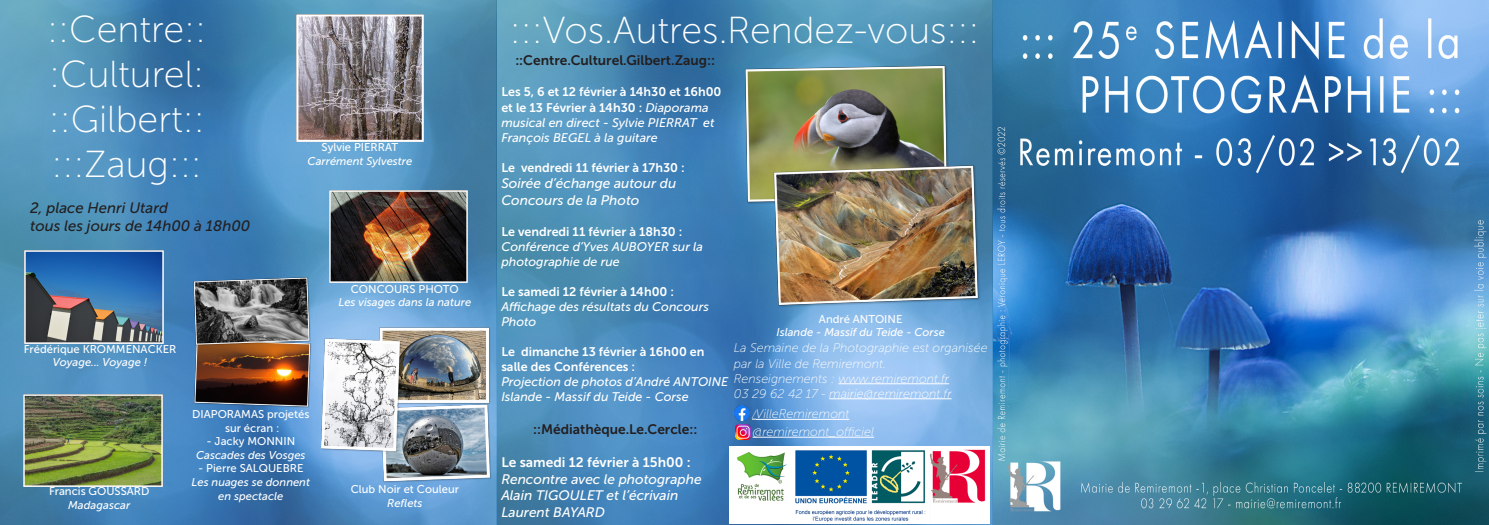
<style>
.page{position:relative;width:1489px;height:525px;background:#fff}
.page>*{position:absolute;margin:0;border:0;box-sizing:border-box;transform-origin:0 0}
.t1{font:37.5px/45px "Museo Sans 100";color:#fff;text-align:justify}
.t2{font:italic 15px "Museo Sans 500";color:#231f20}
.t3{font:italic 13.75px/16.5px "Museo Sans 500";color:#fff}
.t4{font:13.75px "Museo Sans 700";color:#231f20}
.t5{font:13.75px "Museo Sans 700";color:#fff}
.t6{font:italic 12.5px/15px "Museo Sans 500";color:#fff}
.t7{font:italic 12.5px/15px "Museo Sans 100";color:#fff}
.t8{font:12.5px/15px "Museo Sans 700";color:#fff}
.t9{font:italic 11.25px/13.5px "Museo Sans 500";color:#fff;text-align:center}
.t10{font:11.25px/13.5px "Museo Sans 500";color:#fff;text-align:center}
.s1{font-style:italic}
.s2{font-style:normal}
.s3{font-family:"Museo Sans 700";font-style:normal}
.s4{font-size:10px}
</style>
<div class="page">
<img style="left:0;top:0;width:1488px;height:524px">
<img style="left:25px;top:251px;width:138px;height:92px">
<img style="left:296px;top:14px;width:128px;height:128px">
<img style="left:329px;top:190px;width:139px;height:92px">
<img style="left:24px;top:394px;width:138px;height:92px">
<hr style="left:838px;top:383px;width:111px;height:1px;background:#fff">
<hr style="left:829px;top:398px;width:122px;height:1px;background:#fff">
<img style="left:190px;top:276px;width:121px;height:134px">
<img style="left:744px;top:60px;width:236px;height:247px">
<img style="left:735px;top:406px;width:14px;height:14px">
<hr style="left:755px;top:419px;width:94px;height:1px;background:#fff">
<hr style="left:752px;top:436px;width:122px;height:1px;background:#fff">
<img style="left:735px;top:424px;width:15px;height:15px">
<img style="left:729px;top:446px;width:260px;height:77px">
<img style="left:318px;top:327px;width:173px;height:156px">
<p class="t1" style="left:47px;top:7px;width:160px">::Centre:: :Culturel: ::Gilbert:: :::Zaug:::</p>
<p class="t2" style="left:30px;top:200px;width:139px">2, place Henri Utard</p>
<p class="t2" style="left:30px;top:218px;width:222px">tous les jours de 14h00 à 18h00</p>
<p class="t10" style="left:24px;top:342px;width:154px">Frédérique KROMMENACKER<br><span class="s1">Voyage... Voyage !</span></p>
<p class="t9" style="left:307px;top:140px;width:106px"><span class="s2">Sylvie PIERRAT<br></span>Carrément Sylvestre</p>
<p class="t9" style="left:338px;top:282px;width:134px"><span class="s2">CONCOURS PHOTO<br></span>Les visages dans la nature</p>
<p class="t10" style="left:49px;top:484px;width:102px">Francis GOUSSARD<br><span class="s1">Madagascar</span></p>
<p class="t10" style="left:192px;top:407px;width:119px">DIAPORAMAS projetés sur écran :</p>
<p class="t10" style="left:206px;top:434px;width:90px">- Jacky MONNIN</p>
<p class="t9" style="left:196px;top:448px;width:111px">Cascades des Vosges</p>
<p class="t9" style="left:192px;top:461px;width:120px"><span class="s2">- Pierre SALQUEBRE<br></span>Les nuages se donnent en spectacle</p>
<p class="t10" style="left:351px;top:482px;width:110px">Club Noir et Couleur<br><span class="s1">Reflets</span></p>
<p class="t1" style="left:510px;top:8px;width:471px">:::Vos.Autres.Rendez-vous:::</p>
<p class="t4" style="left:515px;top:52px;width:201px">::Centre.Culturel.Gilbert.Zaug::</p>
<p class="t6" style="left:501px;top:85px;width:221px"><span class="s3">Les 5, 6 et 12 février à 14h30 et 16h00 et le 13 Février à 14h30 :</span> Diaporama musical en direct - Sylvie PIERRAT et François BEGEL à la guitare</p>
<p class="t8" style="left:501px;top:160px;width:185px">Le vendredi 11 février à 17h30 :</p>
<p class="t3" style="left:501px;top:175px;width:176px">Soirée d’échange autour du<br>Concours de la Photo</p>
<p class="t8" style="left:501px;top:224px;width:183px">Le vendredi 11 février à 18h30 :</p>
<p class="t6" style="left:501px;top:239px;width:203px">Conférence d’Yves AUBOYER sur la photographie de rue</p>
<p class="t8" style="left:501px;top:284px;width:174px">Le samedi 12 février à 14h00 :</p>
<p class="t6" style="left:501px;top:299px;width:209px">Affichage des résultats du Concours<br>Photo</p>
<p class="t8" style="left:501px;top:344px;width:205px">Le dimanche 13 février à 16h00 en salle des Conférences :</p>
<p class="t6" style="left:501px;top:374px;width:228px">Projection de photos d’André ANTOINE<br>Islande - Massif du Teide - Corse</p>
<p class="t4" style="left:533px;top:421px;width:166px">::Médiathèque.Le.Cercle::</p>
<p class="t5" style="left:501px;top:454px;width:191px">Le samedi 12 février à 15h00 :</p>
<p class="t3" style="left:501px;top:470px;width:202px">Rencontre avec le photographe<br>Alain TIGOULET et l’écrivain<br>Laurent BAYARD</p>
<p class="t9" style="left:776px;top:312px;width:170px"><span class="s2">André ANTOINE<br></span>Islande - Massif du Teide - Corse</p>
<p class="t7" style="left:733px;top:340px;width:255px">La Semaine de la Photographie est organisée par la Ville de Remiremont.<br>Renseignements : www.remiremont.fr<br>03 29 62 42 17 - mairie@remiremont.fr</p>
<p class="t7" style="left:752px;top:406px;width:99px"><span class="s4">/</span>VilleRemiremont</p>
<p class="t7" style="left:752px;top:424px;width:123px">@remiremont_officiel</p>
</div>
